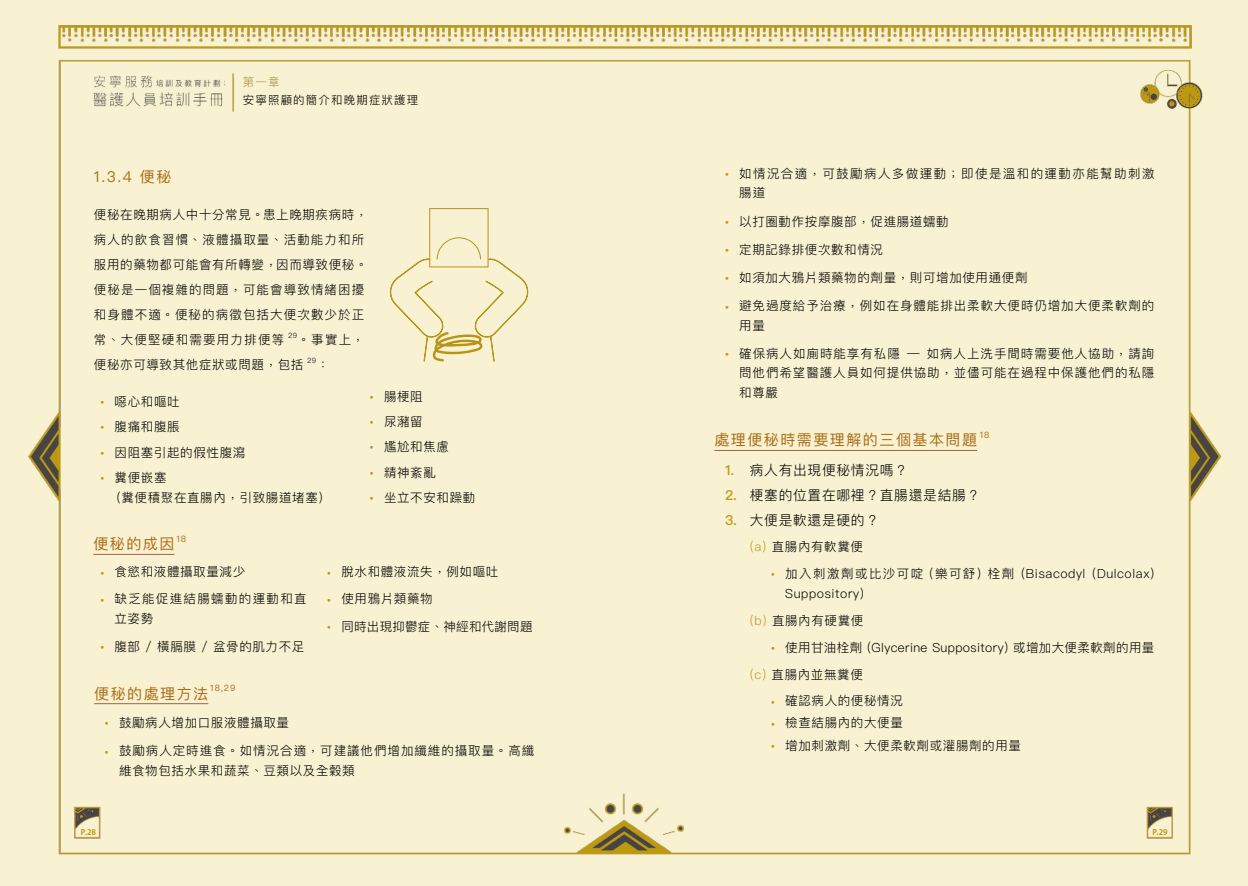
<style>
.page{position:relative;width:1248px;height:886px;background:#fff}
.page>*{position:absolute;margin:0;border:0;box-sizing:border-box;transform-origin:0 0}
.t1{font:15px "Ping Fang HK";letter-spacing:.1em;color:#aa6d15}
.t2{font:300 13.75px "Ping Fang HK";letter-spacing:.05em;color:#000}
.t3{font:300 12.5px/20px "Ping Fang HK";letter-spacing:.05em;color:#000}
.t4{font:300 12.5px/25px "Ping Fang HK";letter-spacing:.085em;color:#000}
.t5{font:300 12.5px/19.4px "Ping Fang HK";letter-spacing:.075em;color:#000}
.t6{font:300 12.5px/27.1px "Ping Fang HK";letter-spacing:.03em;color:#000}
.t7{font:300 12.5px/19.4px "Ping Fang HK";letter-spacing:.11em;color:#000}
.t8{font:300 12.5px/20px "Ping Fang HK";letter-spacing:.105em;color:#000}
.t9{font:300 12.5px "Ping Fang HK";letter-spacing:.02em;color:#000}
.t10{font:300 11.5px "Ping Fang HK";letter-spacing:.1em;color:#000}
.t11{font:300 11.5px "Ping Fang HK";color:#a79445}
.t12{font:8.75px "Ping Fang HK";letter-spacing:.1em;color:#aa6d15}
.t13{font:700 7.75px "Koz Go Pr 6 N";color:#be9a11}
.t14{font:300 7.25px "Ping Fang HK";color:#000}
.s1{font-family:"Koz Go Pr 6 N";font-weight:400;color:#be9a11}
.s2{font-weight:500;color:#be9a11}
.s3{color:#be9a11}
</style>
<div class="page">
<div style="left:0;top:0;width:1247px;height:886px;background:#f8f1d2"></div>
<hr style="left:94px;top:703px;width:114px;height:1px;background:#a9624a">
<hr style="left:93px;top:554px;width:81px;height:1px;background:#a9624a">
<svg style="left:389px;top:208px;width:140px;height:162px;background:#f3eac5"></svg>
<hr style="left:714px;top:450px;width:262px;height:1px;background:#a9624a">
<p class="t11" style="left:243px;top:75px;width:38px">第一章</p>
<p class="t10" style="left:243px;top:93px;width:177px">安寧照顧的簡介和晚期症狀護理</p>
<p class="t1" style="left:94px;top:168px;width:79px">1.3.4 便秘</p>
<p class="t4" style="left:94px;top:202px;width:275px">便秘在晚期病人中十分常見。患上晚期疾病時，病人的飲食習慣、液體攝取量、活動能力和所服用的藥物都可能會有所轉變，因而導致便秘。便秘是一個複雜的問題，可能會導致情緒困擾和身體不適。便秘的病徵包括大便次數少於正常、大便堅硬和需要用力排便等</p>
<p class="t14" style="left:288px;top:331px;width:11px">29</p>
<p class="t3" style="left:94px;top:327px;width:272px;line-height:25px;text-indent:204px">。事實上，便秘亦可導致其他症狀或問題，包括</p>
<p class="t14" style="left:307px;top:356px;width:11px">29</p>
<p class="t3" style="left:316px;top:355px;width:14px">：</p>
<p class="t3" style="left:100px;top:391px;width:81px"><span class="s1">•</span> 噁心和嘔吐</p>
<p class="t3" style="left:100px;top:417px;width:81px"><span class="s1">•</span> 腹痛和腹脹</p>
<p class="t3" style="left:100px;top:442px;width:146px"><span class="s1">•</span> 因阻塞引起的假性腹瀉</p>
<p class="t3" style="left:108px;top:467px;width:224px;text-indent:-8px"><span class="s1">•</span> 糞便嵌塞<br>（糞便積聚在直腸內，引致腸道堵塞）</p>
<p class="t1" style="left:93px;top:535px;width:82px">便秘的成因</p>
<p class="t12" style="left:176px;top:534px;width:11px">18</p>
<p class="t3" style="left:370px;top:386px;width:54px"><span class="s1">•</span> 腸梗阻</p>
<p class="t3" style="left:370px;top:411px;width:54px"><span class="s1">•</span> 尿瀦留</p>
<p class="t3" style="left:370px;top:437px;width:81px"><span class="s1">•</span> 尷尬和焦慮</p>
<p class="t3" style="left:370px;top:462px;width:68px"><span class="s1">•</span> 精神紊亂</p>
<p class="t3" style="left:370px;top:487px;width:107px"><span class="s1">•</span> 坐立不安和躁動</p>
<p class="t3" style="left:100px;top:562px;width:146px"><span class="s1">•</span> 食慾和液體攝取量減少</p>
<p class="t8" style="left:114px;top:589px;width:194px;text-indent:-14px"><span class="s1">•</span> 缺乏能促進結腸蠕動的運動和直立姿勢</p>
<p class="t3" style="left:100px;top:636px;width:205px"><span class="s1">•</span> 腹部 / 橫膈膜 / 盆骨的肌力不足</p>
<p class="t3" style="left:327px;top:562px;width:173px"><span class="s1">•</span> 脫水和體液流失，例如嘔吐</p>
<p class="t3" style="left:327px;top:589px;width:107px"><span class="s1">•</span> 使用鴉片類藥物</p>
<p class="t9" style="left:327px;top:618px;width:207px"><span class="s1">•</span> 同時出現抑鬱症、神經和代謝問題</p>
<p class="t1" style="left:94px;top:684px;width:115px">便秘的處理方法</p>
<p class="t12" style="left:210px;top:683px;width:27px">18,29</p>
<p class="t3" style="left:105px;top:712px;width:186px"><span class="s1">•</span> 鼓勵病人增加口服液體攝取量</p>
<p class="t5" style="left:119px;top:741px;width:417px;text-indent:-14px"><span class="s1">•</span> 鼓勵病人定時進食。如情況合適，可建議他們增加纖維的攝取量。高纖維食物包括水果和蔬菜、豆類以及全穀類</p>
<p class="t7" style="left:739px;top:164px;width:417px;text-indent:-14px"><span class="s1">•</span> 如情況合適，可鼓勵病人多做運動；即使是溫和的運動亦能幫助刺激腸道</p>
<p class="t3" style="left:725px;top:211px;width:225px"><span class="s1">•</span> 以打圈動作按摩腹部，促進腸道蠕動</p>
<p class="t3" style="left:725px;top:239px;width:159px"><span class="s1">•</span> 定期記錄排便次數和情況</p>
<p class="t3" style="left:725px;top:267px;width:304px"><span class="s1">•</span> 如須加大鴉片類藥物的劑量，則可增加使用通便劑</p>
<p class="t5" style="left:739px;top:296px;width:416px;text-indent:-14px"><span class="s1">•</span> 避免過度給予治療，例如在身體能排出柔軟大便時仍增加大便柔軟劑的用量</p>
<p class="t3" style="left:739px;top:344px;width:416px;line-height:19.4px;text-align:justify;text-indent:-14px"><span class="s1">•</span> 確保病人如廁時能享有私隱 — 如病人上洗手間時需要他人協助，請詢問他們希望醫護人員如何提供協助，並儘可能在過程中保護他們的私隱和尊嚴</p>
<p class="t1" style="left:714px;top:431px;width:264px">處理便秘時需要理解的三個基本問題</p>
<p class="t12" style="left:979px;top:430px;width:11px">18</p>
<p class="t2" style="left:725px;top:462px;width:184px"><span class="s2">1.</span> 病人有出現便秘情況嗎？</p>
<p class="t2" style="left:725px;top:486px;width:257px"><span class="s2">2.</span> 梗塞的位置在哪裡？直腸還是結腸？</p>
<p class="t2" style="left:725px;top:511px;width:156px"><span class="s2">3.</span> 大便是軟還是硬的？</p>
<p class="t3" style="left:749px;top:536px;width:115px"><span class="s3">(a)</span> 直腸內有軟糞便</p>
<p class="t3" style="left:785px;top:563px;width:370px;text-indent:-14px"><span class="s1">•</span> 加入刺激劑或比沙可啶（樂可舒）栓劑 (Bisacodyl (Dulcolax)<br>Suppository)</p>
<p class="t3" style="left:749px;top:610px;width:115px"><span class="s3">(b)</span> 直腸內有硬糞便</p>
<p class="t6" style="left:749px;top:633px;width:406px;text-indent:21px"><span class="s1">•</span> 使用甘油栓劑 (Glycerine Suppository) 或增加大便柔軟劑的用量<span class="s3">(c)</span> 直腸內並無糞便</p>
<p class="t3" style="left:771px;top:691px;width:133px"><span class="s1">•</span> 確認病人的便秘情況</p>
<p class="t3" style="left:771px;top:713px;width:133px"><span class="s1">•</span> 檢查結腸內的大便量</p>
<p class="t3" style="left:771px;top:735px;width:251px"><span class="s1">•</span> 增加刺激劑、大便柔軟劑或灌腸劑的用量</p>
<p class="t13" style="left:81px;top:827px;width:17px">P.28</p>
<p class="t13" style="left:1152px;top:827px;width:17px">P.29</p>
</div>
